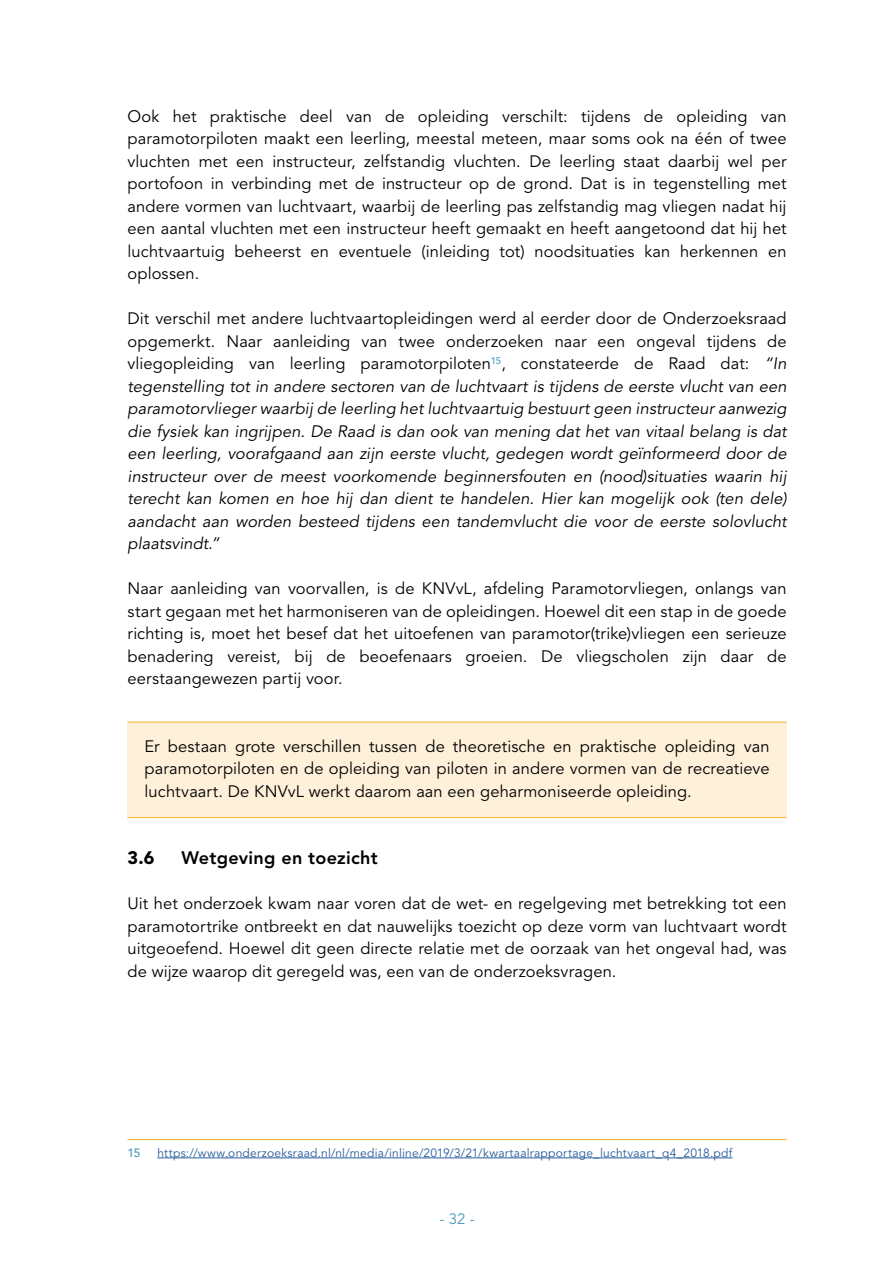
<style>
.page{position:relative;width:893px;height:1263px;background:#fff}
.page>*{position:absolute;margin:0;border:0;box-sizing:border-box;transform-origin:0 0}
.t1{font:800 18px "Avenir LT Std";letter-spacing:.015em;color:#000}
.t2{font:900 18px "Avenir LT Std";color:#000}
.t3{font:16.5px/22.5px "Avenir LT Std";letter-spacing:.005em;color:#000;text-align:justify}
.t4{font:italic 16.5px/22.5px "Avenir LT Std";letter-spacing:.005em;color:#000;text-align:justify}
.t5{font:15px "Avenir LT Std";color:#499abb}
.t6{font:12px "Avenir LT Std";letter-spacing:.02em;color:#275b9b}
.t7{font:500 12px "Avenir LT Std";color:#499abb}
.s1{font-style:normal}
</style>
<div class="page">
<div style="left:128px;top:722px;width:659px;height:96px;background:#fff0da"></div>
<hr style="left:128px;top:817px;width:659px;height:1px;background:#f9b122">
<hr style="left:128px;top:722px;width:659px;height:1px;background:#f9b122">
<hr style="left:128px;top:1139px;width:659px;height:1px;background:#f9b122">
<hr style="left:157px;top:1157px;width:575px;height:1px;background:#275b9b">
<p class="t3" style="left:128px;top:105px;width:661px">Ook het praktische deel van de opleiding verschilt: tijdens de opleiding van paramotorpiloten maakt een leerling, meestal meteen, maar soms ook na één of twee vluchten met een instructeur, zelfstandig vluchten. De leerling staat daarbij wel per portofoon in verbinding met de instructeur op de grond. Dat is in tegenstelling met andere vormen van luchtvaart, waarbij de leerling pas zelfstandig mag vliegen nadat hij een aantal vluchten met een instructeur heeft gemaakt en heeft aangetoond dat hij het luchtvaartuig beheerst en eventuele (inleiding tot) noodsituaties kan herkennen en oplossen.</p>
<p class="t4" style="left:128px;top:308px;width:661px"><span class="s1">Dit verschil met andere luchtvaartopleidingen werd al eerder door de Onderzoeksraad opgemerkt. Naar aanleiding van twee onderzoeken naar een ongeval tijdens de vliegopleiding van leerling paramotorpiloten</span><sup>15</sup><span class="s1">, constateerde de Raad dat:</span> “In tegenstelling tot in andere sectoren van de luchtvaart is tijdens de eerste vlucht van een paramotorvlieger waarbij de leerling het luchtvaartuig bestuurt geen instructeur aanwezig die fysiek kan ingrijpen. De Raad is dan ook van mening dat het van vitaal belang is dat een leerling, voorafgaand aan zijn eerste vlucht, gedegen wordt geïnformeerd door de instructeur over de meest voorkomende beginnersfouten en (nood)situaties waarin hij terecht kan komen en hoe hij dan dient te handelen. Hier kan mogelijk ook (ten dele) aandacht aan worden besteed tijdens een tandemvlucht die voor de eerste solovlucht plaatsvindt.”</p>
<p class="t3" style="left:128px;top:578px;width:661px">Naar aanleiding van voorvallen, is de KNVvL, afdeling Paramotorvliegen, onlangs van start gegaan met het harmoniseren van de opleidingen. Hoewel dit een stap in de goede richting is, moet het besef dat het uitoefenen van paramotor(trike)vliegen een serieuze benadering vereist, bij de beoefenaars groeien. De vliegscholen zijn daar de eerstaangewezen partij voor.</p>
<p class="t3" style="left:145px;top:735px;width:626px">Er bestaan grote verschillen tussen de theoretische en praktische opleiding van paramotorpiloten en de opleiding van piloten in andere vormen van de recreatieve luchtvaart. De KNVvL werkt daarom aan een geharmoniseerde opleiding.</p>
<p class="t2" style="left:128px;top:847px;width:28px">3.6</p>
<p class="t1" style="left:182px;top:847px;width:198px">Wetgeving en toezicht</p>
<p class="t3" style="left:128px;top:893px;width:661px">Uit het onderzoek kwam naar voren dat de wet- en regelgeving met betrekking tot een paramotortrike ontbreekt en dat nauwelijks toezicht op deze vorm van luchtvaart wordt uitgeoefend. Hoewel dit geen directe relatie met de oorzaak van het ongeval had, was de wijze waarop dit geregeld was, een van de onderzoeksvragen.</p>
<p class="t7" style="left:128px;top:1145px;width:15px">15</p>
<p class="t6" style="left:157px;top:1145px;width:577px">https://www.onderzoeksraad.nl/nl/media/inline/2019/3/21/kwartaalrapportage_luchtvaart_q4_2018.pdf</p>
<p class="t5" style="left:439px;top:1210px;width:37px">- 32 -</p>
</div>
